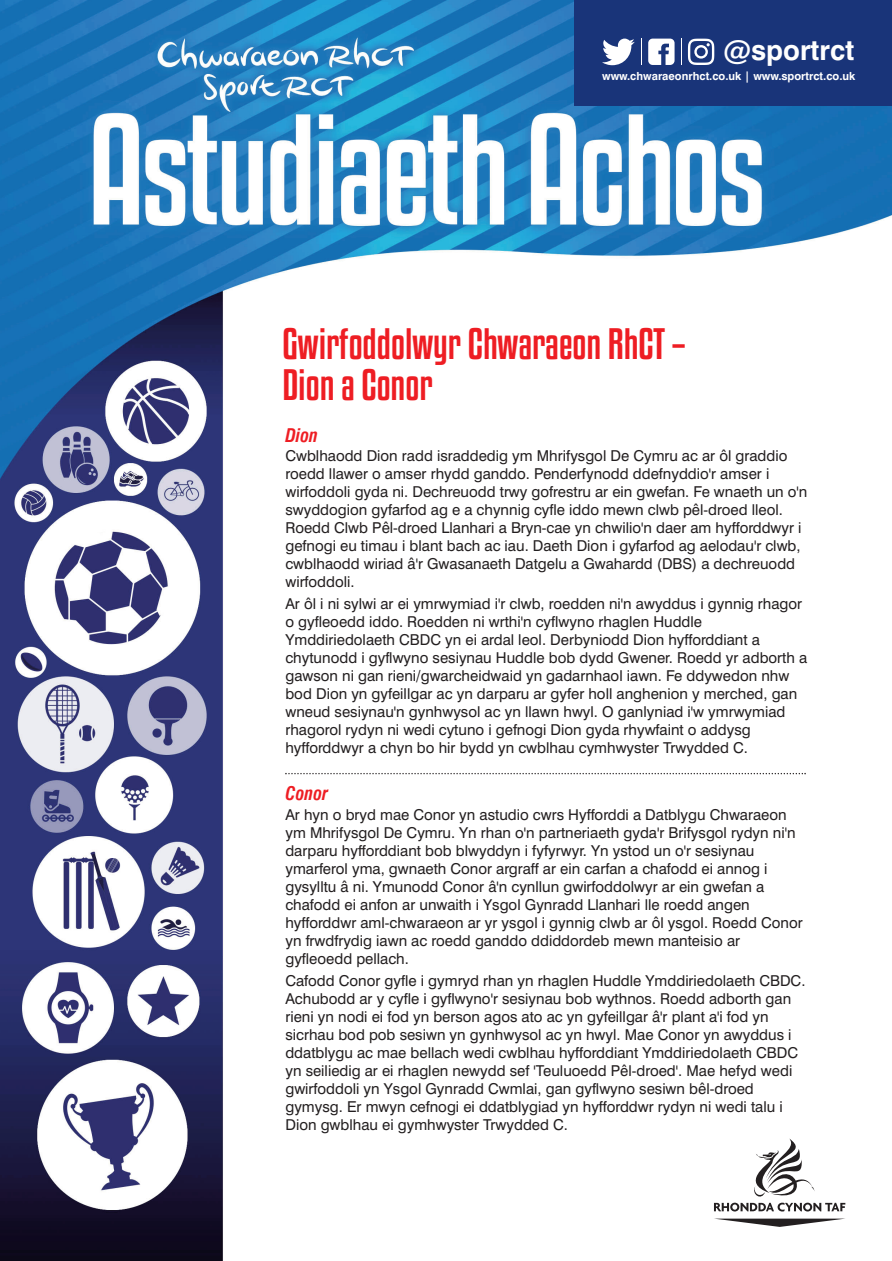
<style>
.page{position:relative;width:892px;height:1261px;background:#fff}
.page>*{position:absolute;margin:0;border:0;box-sizing:border-box;transform-origin:0 0}
.t1{font:39px/40.5px "Kenyan Coffee Rg";color:#ee1d23}
.t2{font:700 27.6px "Swiss 721 BT";color:#fff}
.t3{font:italic 700 condensed 18.3px "Swiss 721 BT";color:#ee1d23}
.t4{font:15px/18px "Swiss 721 BT";color:#231f20}
.t5{font:700 11.25px "Swiss 721 BT";color:#fff}
</style>
<div class="page">
<img style="left:0;top:0;width:892px;height:1261px">
<div style="left:574px;top:0;width:318px;height:105px;background:#193479"></div>
<svg style="left:602px;top:39px;width:33px;height:26px"></svg>
<svg style="left:648px;top:39px;width:26px;height:26px"></svg>
<svg style="left:688px;top:39px;width:26px;height:26px"></svg>
<svg style="left:681px;top:39px;width:1px;height:26px"></svg>
<svg style="left:641px;top:39px;width:1px;height:26px"></svg>
<svg style="left:714px;top:1219px;width:131px;height:8px"></svg>
<svg style="left:714px;top:1138px;width:131px;height:73px"></svg>
<svg style="left:285px;top:773px;width:521px;height:1px"></svg>
<h2 class="t2" style="left:723px;top:33px;width:132px">@sportrct</h2>
<p class="t5" style="left:602px;top:69px;width:255px">www.chwaraeonrhct.co.uk | www.sportrct.co.uk</p>
<h1 class="t1" style="left:282px;top:325px;width:405px">Gwirfoddolwyr Chwaraeon RhCT –<br>Dion a Conor</h1>
<p class="t3" style="left:285px;top:428px;width:34px">Dion</p>
<p class="t4" style="left:285px;top:448px;width:523px">Cwblhaodd Dion radd israddedig ym Mhrifysgol De Cymru ac ar ôl graddio roedd llawer o amser rhydd ganddo. Penderfynodd ddefnyddio'r amser i wirfoddoli gyda ni. Dechreuodd trwy gofrestru ar ein gwefan. Fe wnaeth un o'n swyddogion gyfarfod ag e a chynnig cyfle iddo mewn clwb pêl-droed lleol.<br>Roedd Clwb Pêl-droed Llanhari a Bryn-cae yn chwilio'n daer am hyfforddwyr i gefnogi eu timau i blant bach ac iau. Daeth Dion i gyfarfod ag aelodau'r clwb, cwblhaodd wiriad â'r Gwasanaeth Datgelu a Gwahardd (DBS) a dechreuodd wirfoddoli.</p>
<p class="t4" style="left:285px;top:597px;width:523px">Ar ôl i ni sylwi ar ei ymrwymiad i'r clwb, roedden ni'n awyddus i gynnig rhagor o gyfleoedd iddo. Roedden ni wrthi'n cyflwyno rhaglen Huddle Ymddiriedolaeth CBDC yn ei ardal leol. Derbyniodd Dion hyfforddiant a chytunodd i gyflwyno sesiynau Huddle bob dydd Gwener. Roedd yr adborth a gawson ni gan rieni/gwarcheidwaid yn gadarnhaol iawn. Fe ddywedon nhw bod Dion yn gyfeillgar ac yn darparu ar gyfer holl anghenion y merched, gan wneud sesiynau'n gynhwysol ac yn llawn hwyl. O ganlyniad i'w ymrwymiad rhagorol rydyn ni wedi cytuno i gefnogi Dion gyda rhywfaint o addysg hyfforddwyr a chyn bo hir bydd yn cwblhau cymhwyster Trwydded C.</p>
<p class="t3" style="left:285px;top:787px;width:44px">Conor</p>
<p class="t4" style="left:285px;top:807px;width:519px">Ar hyn o bryd mae Conor yn astudio cwrs Hyfforddi a Datblygu Chwaraeon ym Mhrifysgol De Cymru. Yn rhan o'n partneriaeth gyda'r Brifysgol rydyn ni'n darparu hyfforddiant bob blwyddyn i fyfyrwyr. Yn ystod un o'r sesiynau ymarferol yma, gwnaeth Conor argraff ar ein carfan a chafodd ei annog i gysylltu â ni. Ymunodd Conor â'n cynllun gwirfoddolwyr ar ein gwefan a chafodd ei anfon ar unwaith i Ysgol Gynradd Llanhari lle roedd angen hyfforddwr aml-chwaraeon ar yr ysgol i gynnig clwb ar ôl ysgol. Roedd Conor yn frwdfrydig iawn ac roedd ganddo ddiddordeb mewn manteisio ar gyfleoedd pellach.</p>
<p class="t4" style="left:285px;top:973px;width:521px">Cafodd Conor gyfle i gymryd rhan yn rhaglen Huddle Ymddiriedolaeth CBDC.<br>Achubodd ar y cyfle i gyflwyno'r sesiynau bob wythnos. Roedd adborth gan rieni yn nodi ei fod yn berson agos ato ac yn gyfeillgar â'r plant a'i fod yn sicrhau bod pob sesiwn yn gynhwysol ac yn hwyl. Mae Conor yn awyddus i ddatblygu ac mae bellach wedi cwblhau hyfforddiant Ymddiriedolaeth CBDC yn seiliedig ar ei rhaglen newydd sef 'Teuluoedd Pêl-droed'. Mae hefyd wedi gwirfoddoli yn Ysgol Gynradd Cwmlai, gan gyflwyno sesiwn bêl-droed gymysg. Er mwyn cefnogi ei ddatblygiad yn hyfforddwr rydyn ni wedi talu i Dion gwblhau ei gymhwyster Trwydded C.</p>
</div>
